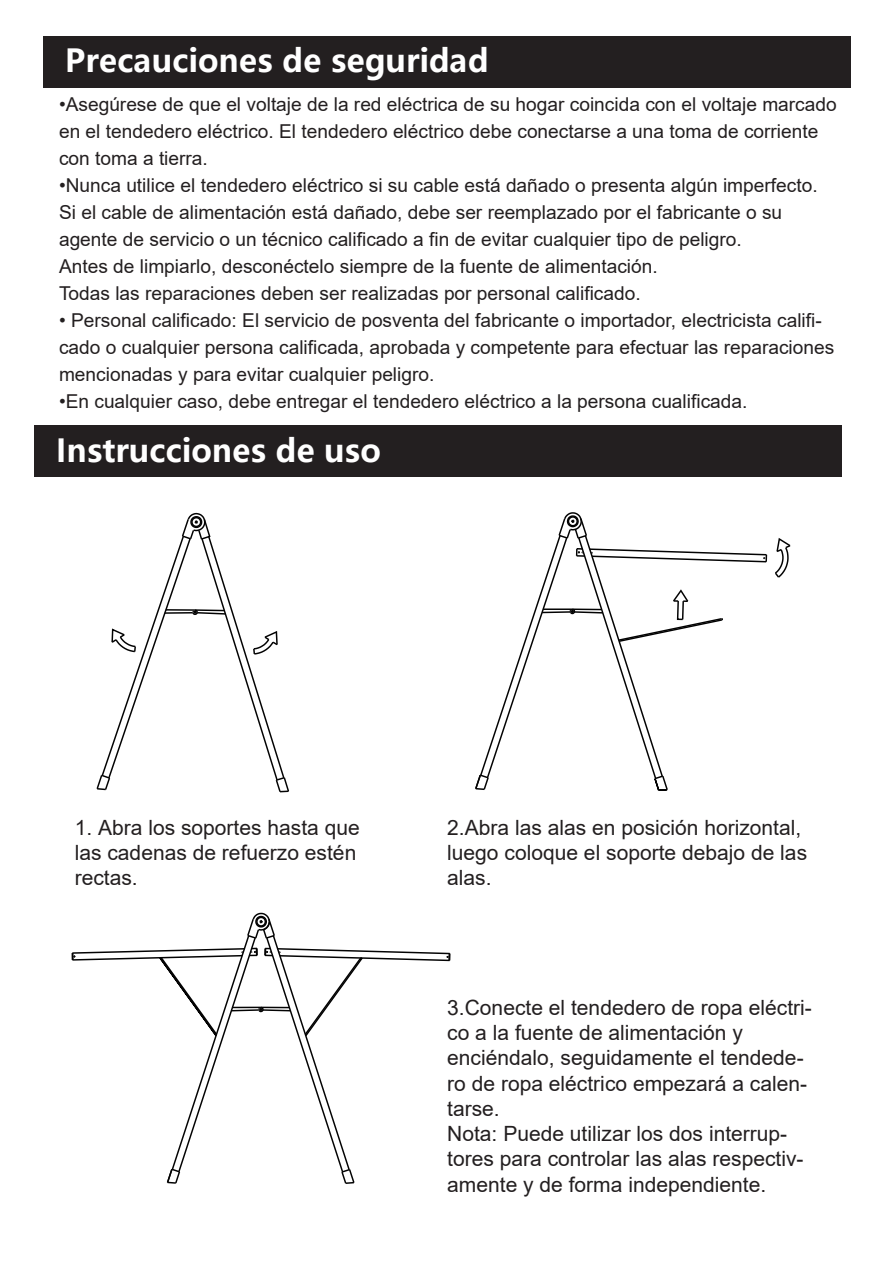
<style>
.page{position:relative;width:893px;height:1263px;background:#fff}
.page>*{position:absolute;margin:0;border:0;box-sizing:border-box;transform-origin:0 0}
.t1{font:700 31.5px "Microsoft Ya Hei";color:#fff}
.t2{font:21px/25.2px "Arial";color:#231f20}
.t3{font:19.2px/27px "Arial";color:#231f20}
</style>
<div class="page">
<div style="left:34px;top:425px;width:808px;height:51px;background:#231f20"></div>
<div style="left:43px;top:36px;width:808px;height:51px;background:#231f20"></div>
<svg style="left:96px;top:512px;width:194px;height:281px"></svg>
<svg style="left:475px;top:512px;width:316px;height:279px"></svg>
<svg style="left:71px;top:912px;width:380px;height:272px"></svg>
<h1 class="t1" style="left:65px;top:39px;width:425px">Precauciones de seguridad</h1>
<p class="t3" style="left:59px;top:91px;width:779px">•Asegúrese de que el voltaje de la red eléctrica de su hogar coincida con el voltaje marcado en el tendedero eléctrico. El tendedero eléctrico debe conectarse a una toma de corriente con toma a tierra.</p>
<p class="t3" style="left:59px;top:172px;width:760px">•Nunca utilice el tendedero eléctrico si su cable está dañado o presenta algún imperfecto.<br>Si el cable de alimentación está dañado, debe ser reemplazado por el fabricante o su agente de servicio o un técnico calificado a fin de evitar cualquier tipo de peligro.<br>Antes de limpiarlo, desconéctelo siempre de la fuente de alimentación.<br>Todas las reparaciones deben ser realizadas por personal calificado.</p>
<p class="t3" style="left:59px;top:307px;width:777px">• Personal calificado: El servicio de posventa del fabricante o importador, electricista califi&shy;cado o cualquier persona calificada, aprobada y competente para efectuar las reparaciones mencionadas y para evitar cualquier peligro.</p>
<p class="t3" style="left:59px;top:388px;width:690px">•En cualquier caso, debe entregar el tendedero eléctrico a la persona cualificada.</p>
<h1 class="t1" style="left:56px;top:428px;width:326px">Instrucciones de uso</h1>
<p class="t2" style="left:75px;top:814px;width:287px">1. Abra los soportes hasta que las cadenas de refuerzo estén rectas.</p>
<p class="t2" style="left:447px;top:814px;width:361px">2.Abra las alas en posición horizontal, luego coloque el soporte debajo de las alas.</p>
<p class="t2" style="left:447px;top:995px;width:366px">3.Conecte el tendedero de ropa eléctri&shy;co a la fuente de alimentación y enciéndalo, seguidamente el tendede&shy;ro de ropa eléctrico empezará a calen&shy;tarse.<br>Nota: Puede utilizar los dos interrup&shy;tores para controlar las alas respectiv&shy;amente y de forma independiente.</p>
</div>
